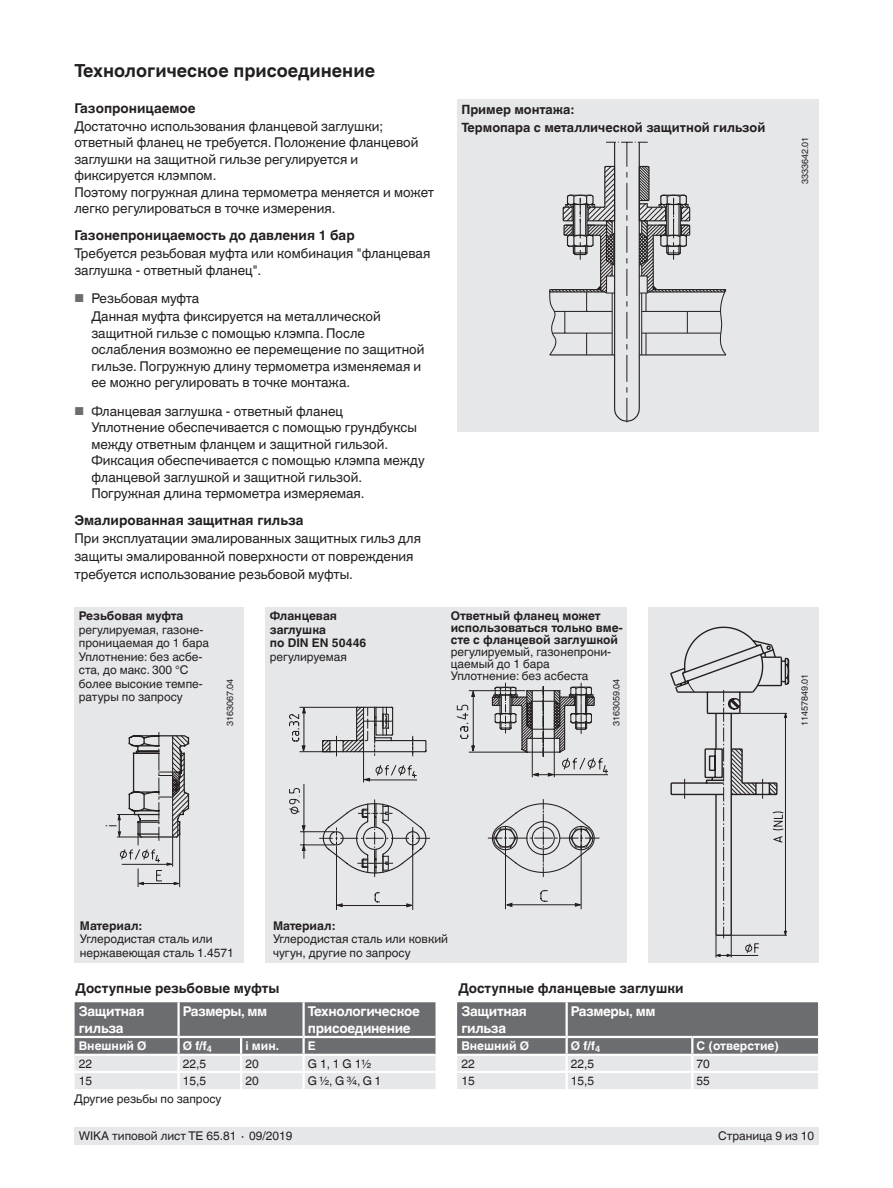
<style>
.page{position:relative;width:893px;height:1188px;background:#fff}
.page>*{position:absolute;margin:0;border:0;box-sizing:border-box;transform-origin:0 0}
.t1{font:700 18px "Helvetica World";color:#231f20}
.t2{font:13.5px/16.5px "Helvetica World";color:#231f20}
.t3{font:700 13.5px "Helvetica World";color:#231f20}
.t4{font:700 13.5px/16.5px "Helvetica World";letter-spacing:-.02em;color:#fff}
.t5{font:700 12.75px/18px "Helvetica World";color:#231f20}
.t6{font:12px/13.5px "Helvetica World";color:#231f20}
.t7{font:700 12px/13.5px "Helvetica World";color:#231f20}
.t8{font:700 12px "Helvetica World";color:#fff}
.t9{font:9px "Helvetica World";color:#231f20}
.s1{font-size:11.55px;color:#6c6d70}
</style>
<div class="page">
<div style="left:74px;top:1128px;width:745px;height:17px;background:#e6e7e9"></div>
<div style="left:457px;top:99px;width:362px;height:333px;background:#e6e7e9"></div>
<div style="left:75px;top:607px;width:169px;height:356px;background:#e6e7e9"></div>
<div style="left:266px;top:607px;width:361px;height:356px;background:#e6e7e9"></div>
<div style="left:648px;top:607px;width:170px;height:356px;background:#e6e7e9"></div>
<svg style="left:75px;top:1002px;width:360px;height:87px;background:#a1a2a4"></svg>
<hr style="left:304px;top:1071px;width:131px;height:2px;background:#fff">
<hr style="left:302px;top:1073px;width:3px;height:16px;background:#fff">
<hr style="left:75px;top:1054px;width:104px;height:2px;background:#fff">
<hr style="left:179px;top:1054px;width:62px;height:2px;background:#fff">
<hr style="left:241px;top:1054px;width:63px;height:2px;background:#fff">
<hr style="left:304px;top:1054px;width:131px;height:2px;background:#fff">
<svg style="left:457px;top:1002px;width:361px;height:87px;background:#a1a2a5"></svg>
<hr style="left:457px;top:1054px;width:110px;height:2px;background:#fff">
<hr style="left:567px;top:1054px;width:125px;height:2px;background:#fff">
<hr style="left:692px;top:1054px;width:126px;height:2px;background:#fff">
<svg style="left:549px;top:289px;width:178px;height:67px"></svg>
<hr style="left:550px;top:289px;width:51px;height:1px;background:#231f20">
<hr style="left:653px;top:289px;width:73px;height:1px;background:#231f20">
<hr style="left:550px;top:291px;width:55px;height:2px;background:#231f20">
<hr style="left:649px;top:291px;width:76px;height:2px;background:#231f20">
<hr style="left:550px;top:354px;width:65px;height:1px;background:#231f20">
<hr style="left:552px;top:333px;width:60px;height:1px;background:#231f20">
<hr style="left:554px;top:311px;width:58px;height:1px;background:#231f20">
<hr style="left:639px;top:354px;width:87px;height:1px;background:#231f20">
<hr style="left:642px;top:333px;width:79px;height:1px;background:#231f20">
<hr style="left:642px;top:311px;width:78px;height:1px;background:#231f20">
<svg style="left:558px;top:141px;width:133px;height:282px"></svg>
<svg style="left:670px;top:626px;width:119px;height:332px"></svg>
<svg style="left:457px;top:683px;width:151px;height:226px"></svg>
<hr style="left:527px;top:752px;width:33px;height:1px;background:#231f20">
<hr style="left:532px;top:691px;width:1px;height:47px;background:#231f20">
<hr style="left:554px;top:691px;width:1px;height:47px;background:#231f20">
<hr style="left:336px;top:847px;width:1px;height:62px;background:#231f20">
<hr style="left:412px;top:847px;width:1px;height:62px;background:#231f20">
<svg style="left:289px;top:706px;width:141px;height:202px"></svg>
<svg style="left:106px;top:732px;width:84px;height:155px"></svg>
<h1 class="t1" style="left:74px;top:60px;width:302px">Технологическое присоединение</h1>
<p class="t3" style="left:74px;top:100px;width:123px">Газопроницаемое</p>
<p class="t2" style="left:74px;top:118px;width:361px">Достаточно использования фланцевой заглушки; ответный фланец не требуется. Положение фланцевой заглушки на защитной гильзе регулируется и фиксируется клэмпом.<br>Поэтому погружная длина термометра меняется и может легко регулироваться в точке измерения.</p>
<p class="t3" style="left:74px;top:228px;width:282px">Газонепроницаемость до давления 1 бар</p>
<p class="t2" style="left:74px;top:245px;width:357px">Требуется резьбовая муфта или комбинация "фланцевая заглушка - ответный фланец".</p>
<p class="t2" style="left:91px;top:290px;width:291px;line-height:18px;text-indent:-17px"><span class="s1">■</span> Резьбовая муфта<br>Данная муфта фиксируется на металлической</p>
<p class="t2" style="left:91px;top:325px;width:335px">защитной гильзе с помощью клэмпа. После ослабления возможно ее перемещение по защитной гильзе. Погружную длину термометра изменяемая и ее можно регулировать в точке монтажа.</p>
<p class="t2" style="left:91px;top:403px;width:335px;text-indent:-17px"><span class="s1">■</span> Фланцевая заглушка - ответный фланец<br>Уплотнение обеспечивается с помощью грундбуксы между ответным фланцем и защитной гильзой.<br>Фиксация обеспечивается с помощью клэмпа между фланцевой заглушкой и защитной гильзой.<br>Погружная длина термометра измеряемая.</p>
<p class="t3" style="left:74px;top:513px;width:231px">Эмалированная защитная гильза</p>
<p class="t2" style="left:74px;top:530px;width:348px;line-height:18px">При эксплуатации эмалированных защитных гильз для защиты эмалированной поверхности от повреждения требуется использование резьбовой муфты.</p>
<p class="t5" style="left:461px;top:100px;width:305px">Пример монтажа:<br>Термопара с металлической защитной гильзой</p>
<p class="t7" style="left:79px;top:609px;width:106px">Резьбовая муфта</p>
<p class="t6" style="left:79px;top:623px;width:132px">регулируемая, газоне&shy;проницаемая до 1 бара<br>Уплотнение: без асбе&shy;ста, до макс. 300 °C более высокие темпе&shy;ратуры по запросу</p>
<p class="t7" style="left:451px;top:610px;width:174px;line-height:12px">Ответный фланец может использоваться только вме&shy;сте с фланцевой заглушкой</p>
<p class="t6" style="left:451px;top:646px;width:162px;line-height:12px">регулируемый, газонепрони&shy;цаемый до 1 бара<br>Уплотнение: без асбеста</p>
<p class="t7" style="left:270px;top:609px;width:98px">Фланцевая заглушка<br>по DIN EN 50446</p>
<p class="t6" style="left:270px;top:650px;width:79px">регулируемая</p>
<p class="t9" style="left:225px;top:726px;width:49px;rotate:-90deg">3163067.04</p>
<p class="t9" style="left:611px;top:726px;width:49px;rotate:-90deg">3163059.04</p>
<p class="t9" style="left:800px;top:184px;width:49px;rotate:-90deg">3333642.01</p>
<p class="t9" style="left:799px;top:726px;width:54px;rotate:-90deg">11457849.01</p>
<p class="t7" style="left:80px;top:919px;width:63px">Материал:</p>
<p class="t6" style="left:80px;top:933px;width:155px">Углеродистая сталь или нержавеющая сталь 1.4571</p>
<p class="t7" style="left:273px;top:919px;width:63px">Материал:</p>
<p class="t6" style="left:273px;top:933px;width:177px">Углеродистая сталь или ковкий чугун, другие по запросу</p>
<p class="t3" style="left:76px;top:980px;width:205px">Доступные резьбовые муфты</p>
<p class="t4" style="left:79px;top:1003px;width:67px">Защитная гильза</p>
<p class="t4" style="left:183px;top:1003px;width:86px">Размеры, мм</p>
<p class="t4" style="left:308px;top:1003px;width:113px">Технологическое присоединение</p>
<p class="t8" style="left:79px;top:1039px;width:69px">Внешний Ø</p>
<p class="t8" style="left:183px;top:1039px;width:31px">Ø f/f<sub>4</sub></p>
<p class="t8" style="left:245px;top:1039px;width:35px">i мин.</p>
<p class="t8" style="left:308px;top:1039px;width:9px">E</p>
<p class="t6" style="left:79px;top:1057px;width:15px">22</p>
<p class="t6" style="left:183px;top:1057px;width:25px">22,5</p>
<p class="t6" style="left:245px;top:1057px;width:15px">20</p>
<p class="t6" style="left:308px;top:1057px;width:65px">G 1, 1 G 1½</p>
<p class="t6" style="left:79px;top:1074px;width:15px">15</p>
<p class="t6" style="left:183px;top:1074px;width:25px">15,5</p>
<p class="t6" style="left:245px;top:1074px;width:15px">20</p>
<p class="t6" style="left:308px;top:1074px;width:75px">G ½, G ¾, G 1</p>
<p class="t6" style="left:74px;top:1092px;width:149px">Другие резьбы по запросу</p>
<p class="t3" style="left:458px;top:980px;width:227px">Доступные фланцевые заглушки</p>
<p class="t4" style="left:461px;top:1003px;width:67px">Защитная гильза</p>
<p class="t4" style="left:571px;top:1003px;width:86px">Размеры, мм</p>
<p class="t8" style="left:461px;top:1039px;width:69px">Внешний Ø</p>
<p class="t8" style="left:571px;top:1039px;width:31px">Ø f/f<sub>4</sub></p>
<p class="t8" style="left:697px;top:1039px;width:84px">C (отверстие)</p>
<p class="t6" style="left:461px;top:1057px;width:15px">22</p>
<p class="t6" style="left:571px;top:1057px;width:25px">22,5</p>
<p class="t6" style="left:697px;top:1057px;width:15px">70</p>
<p class="t6" style="left:461px;top:1074px;width:15px">15</p>
<p class="t6" style="left:571px;top:1074px;width:25px">15,5</p>
<p class="t6" style="left:697px;top:1074px;width:15px">55</p>
<p class="t6" style="left:79px;top:1130px;width:215px">WIKA типовой лист TE 65.81 ∙ 09/2019</p>
<p class="t6" style="left:718px;top:1130px;width:98px">Страница 9 из 10</p>
</div>
